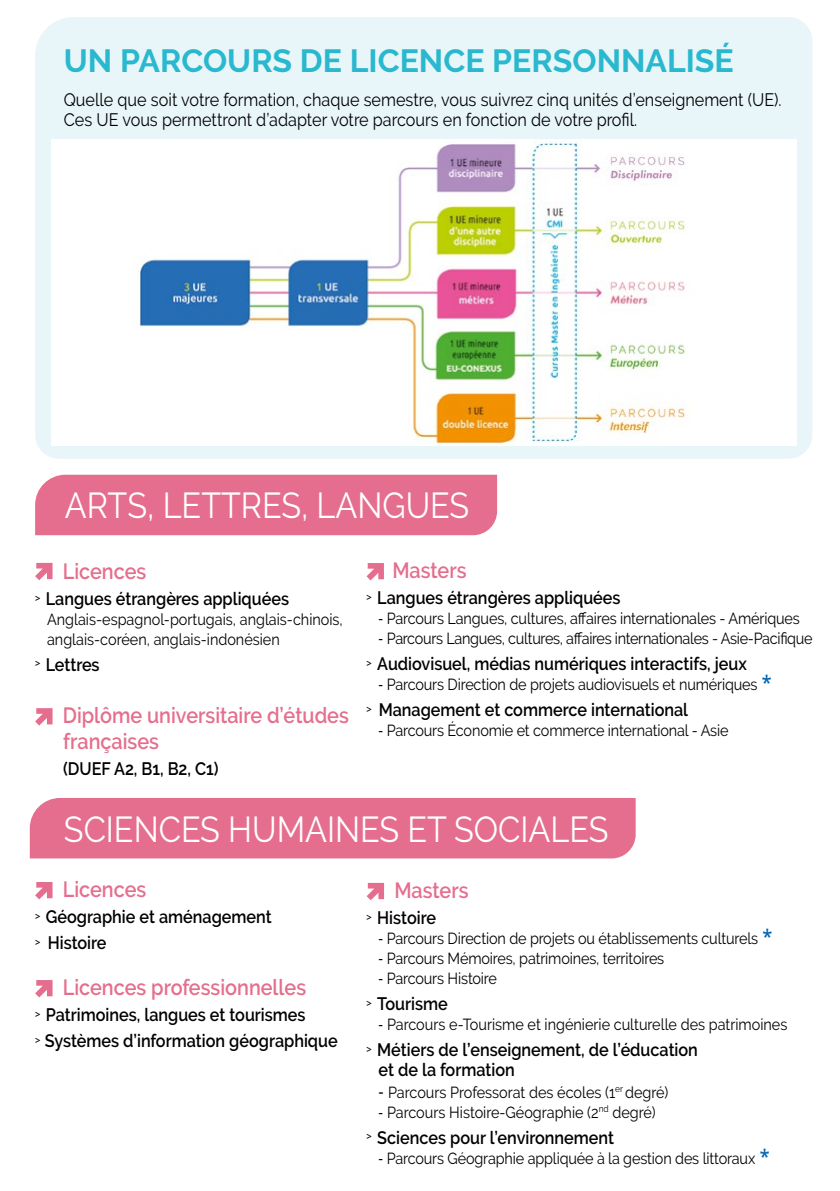
<style>
.page{position:relative;width:840px;height:1191px;background:#fff}
.page>*{position:absolute;margin:0;border:0;box-sizing:border-box;transform-origin:0 0}
.t1{font:36px "Raleway";color:#fff;scale:.9 1}
.t2{font:700 32px "Raleway";color:#29b8ce}
.t3{font:600 22px/26px "Raleway";color:#e56e8e;scale:.9 1}
.t4{font:600 18px/26px "Raleway";color:#000;scale:.9 1}
.t5{font:18px/20px "Raleway";color:#000;scale:.9 1}
.t6{font:16px/19.2px "Raleway";letter-spacing:-.01em;color:#000;scale:.9 1}
.s1{font-family:"Open Sans"}
.s2{font-family:"Open Sans";font-weight:600;font-size:20px;color:#0065b1}
.s3{font-family:"Open Sans";font-size:18px}
</style>
<div class="page">
<div style="left:35px;top:17px;width:776px;height:442px;background:#e9f6f9"></div>
<div style="left:35px;top:475px;width:462px;height:60px;background:#e56e8e"></div>
<svg style="left:35px;top:563px;width:17px;height:17px"></svg>
<svg style="left:35px;top:708px;width:17px;height:17px"></svg>
<svg style="left:35px;top:882px;width:17px;height:17px"></svg>
<svg style="left:35px;top:980px;width:17px;height:17px"></svg>
<svg style="left:366px;top:883px;width:18px;height:17px"></svg>
<div style="left:30px;top:798px;width:605px;height:60px;background:#e56e8e"></div>
<svg style="left:366px;top:563px;width:18px;height:17px"></svg>
<div style="left:51px;top:139px;width:745px;height:307px;background:#fff"></div>
<img style="left:139px;top:139px;width:547px;height:306px">
<h2 class="t2" style="left:64px;top:43px;width:671px">UN PARCOURS DE LICENCE PERSONNALISÉ</h2>
<p class="t5" style="left:64px;top:90px;width:798px">Quelle que soit votre formation, chaque semestre, vous suivrez cinq unités d’enseignement (UE).<br>Ces UE vous permettront d’adapter votre parcours en fonction de votre profil.</p>
<h1 class="t1" style="left:65px;top:484px;width:450px">ARTS, LETTRES, LANGUES</h1>
<h3 class="t3" style="left:63px;top:559px;width:94px">Licences</h3>
<p class="t4" style="left:35px;top:586px;width:283px"><sup>&gt;</sup> Langues étrangères appliquées</p>
<p class="t6" style="left:47px;top:610px;width:330px">Anglais-espagnol-portugais, anglais-chinois, anglais-coréen, anglais-indonésien</p>
<p class="t4" style="left:35px;top:651px;width:73px"><sup>&gt;</sup> Lettres</p>
<h3 class="t3" style="left:63px;top:702px;width:319px">Diplôme universitaire d’études françaises</h3>
<p class="t4" style="left:63px;top:755px;width:174px">(DUEF A2, B1, B2, C1)</p>
<h3 class="t3" style="left:392px;top:557px;width:84px">Masters</h3>
<p class="t4" style="left:366px;top:585px;width:283px"><sup>&gt;</sup> Langues étrangères appliquées</p>
<p class="t6" style="left:378px;top:609px;width:469px"><span class="s1">-</span> Parcours Langues, cultures, affaires internationales - Amériques</p>
<p class="t6" style="left:378px;top:629px;width:483px"><span class="s1">-</span> Parcours Langues, cultures, affaires internationales - Asie-Pacifique</p>
<p class="t4" style="left:366px;top:651px;width:424px"><sup>&gt;</sup> Audiovisuel, médias numériques interactifs, jeux</p>
<p class="t6" style="left:378px;top:675px;width:438px"><span class="s1">-</span> Parcours Direction de projets audiovisuels et numériques <span class="s2">*</span></p>
<p class="t4" style="left:366px;top:697px;width:358px"><sup>&gt;</sup> Management et commerce international</p>
<p class="t6" style="left:378px;top:721px;width:390px"><span class="s1">-</span> Parcours Économie et commerce international - Asie</p>
<h1 class="t1" style="left:64px;top:808px;width:606px">SCIENCES HUMAINES ET SOCIALES</h1>
<h3 class="t3" style="left:63px;top:876px;width:94px">Licences</h3>
<p class="t4" style="left:35px;top:904px;width:264px"><sup>&gt;</sup> Géographie et aménagement <sup>&gt;</sup> Histoire</p>
<h3 class="t3" style="left:63px;top:974px;width:272px">Licences professionnelles</h3>
<p class="t4" style="left:35px;top:1002px;width:337px"><sup>&gt;</sup> Patrimoines, langues et tourismes<br><sup>&gt;</sup> Systèmes d’information géographique</p>
<h3 class="t3" style="left:394px;top:877px;width:84px">Masters</h3>
<p class="t4" style="left:366px;top:904px;width:78px"><sup>&gt;</sup> Histoire</p>
<p class="t6" style="left:378px;top:928px;width:439px"><span class="s1">-</span> Parcours Direction de projets ou établissements culturels <span class="s2">*</span></p>
<p class="t6" style="left:378px;top:948px;width:319px"><span class="s1">-</span> Parcours Mémoires, patrimoines, territoires</p>
<p class="t6" style="left:378px;top:968px;width:133px"><span class="s1">-</span> Parcours Histoire</p>
<p class="t4" style="left:366px;top:990px;width:92px"><sup>&gt;</sup> Tourisme</p>
<p class="t6" style="left:378px;top:1014px;width:455px"><span class="s1">-</span> Parcours e-Tourisme et ingénierie culturelle des patrimoines</p>
<p class="t4" style="left:378px;top:1039px;width:356px;line-height:20px;text-indent:-12px"><sup>&gt;</sup> Métiers de l’enseignement, de l’éducation et de la formation</p>
<p class="t6" style="left:378px;top:1082px;width:323px"><span class="s3">-</span> Parcours Professorat des écoles (1<sup>er</sup> degré)</p>
<p class="t6" style="left:378px;top:1102px;width:309px"><span class="s1">-</span> Parcours Histoire-Géographie (2<sup>nd</sup> degré)</p>
<p class="t4" style="left:366px;top:1124px;width:276px"><sup>&gt;</sup> Sciences pour l’environnement</p>
<p class="t6" style="left:378px;top:1148px;width:435px"><span class="s1">-</span> Parcours Géographie appliquée à la gestion des littoraux <span class="s2">*</span></p>
</div>
